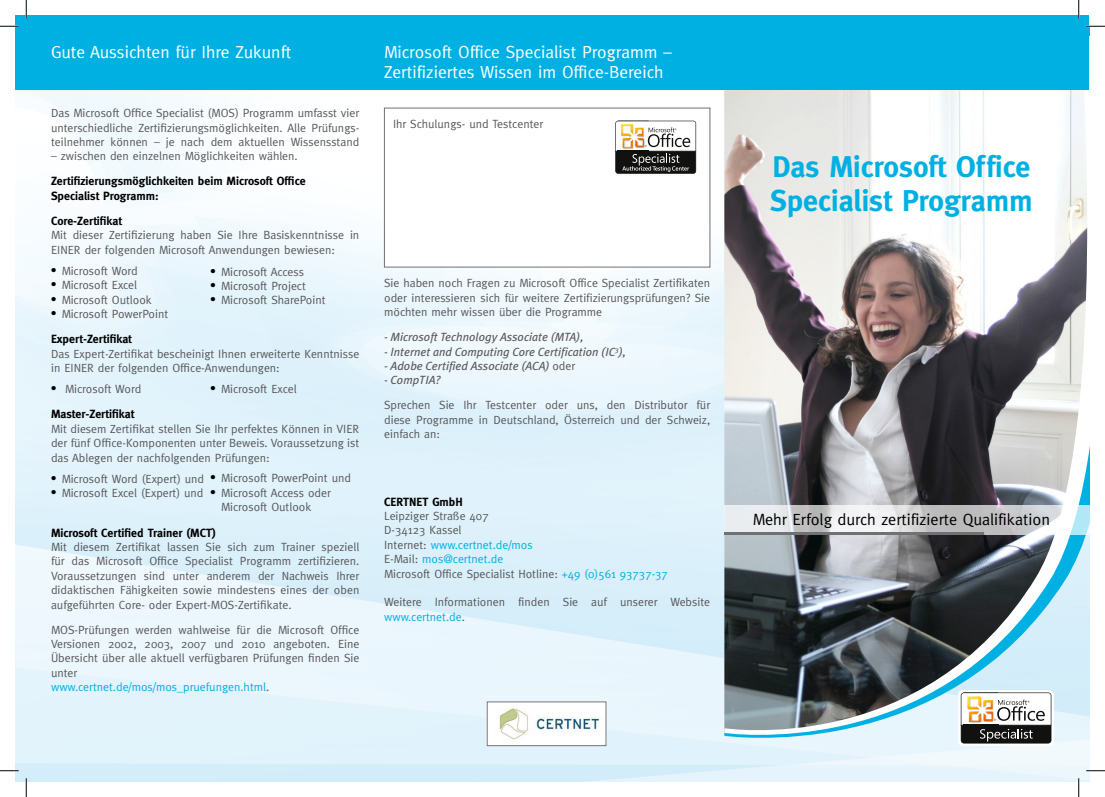
<style>
.page{position:relative;width:1105px;height:797px;background:#fff}
.page>*{position:absolute;margin:0;border:0;box-sizing:border-box;transform-origin:0 0}
.t1{font:700 30px/33.8px "Meta";color:#00b0e3}
.t2{font:17.5px/20px "Meta";color:#fff}
.t3{font:16.25px "Meta";color:#000}
.t4{font:11.88px/14.4px "Meta";color:#58585a}
.t5{font:700 11.88px/14.4px "Meta";color:#000}
.t6{font:italic 11.88px "Meta Plus";color:#58585a}
.s1{font-family:"Times";font-size:15px;color:#000}
.s2{font-weight:700;color:#000}
.s3{font-family:"Times";font-weight:400;font-size:15px}
.s4{font-weight:400;color:#58585a}
.s5{color:#00b0e3}
.s6{font-family:"Meta";font-style:normal}
</style>
<div class="page">
<svg style="left:724px;top:452px;width:365px;height:306px;fill:#e8f5fc"></svg>
<img style="left:724px;top:90px;width:364px;height:641px">
<div style="left:16px;top:16px;width:1073px;height:74px;background:#00b0e3"></div>
<svg style="left:724px;top:505px;width:365px;height:29px"></svg>
<hr style="left:724px;top:532px;width:260px;height:2px;background:#707173">
<img style="left:494px;top:707px;width:109px;height:33px">
<div style="left:487px;top:701px;width:119px;height:45px;border:1px solid #707173"></div>
<svg style="left:613px;top:118px;width:85px;height:58px"></svg>
<svg style="left:615px;top:121px;width:81px;height:53px"></svg>
<svg style="left:958px;top:690px;width:96px;height:56px"></svg>
<svg style="left:961px;top:692px;width:90px;height:51px"></svg>
<img style="left:967px;top:696px;width:26px;height:26px">
<svg style="left:0;top:25px;width:19px;height:2px"></svg>
<svg style="left:1086px;top:25px;width:19px;height:2px"></svg>
<svg style="left:0;top:770px;width:19px;height:1px"></svg>
<svg style="left:1086px;top:770px;width:19px;height:1px"></svg>
<svg style="left:25px;top:0;width:2px;height:19px"></svg>
<svg style="left:25px;top:778px;width:2px;height:19px"></svg>
<svg style="left:1078px;top:0;width:1px;height:19px"></svg>
<svg style="left:1078px;top:778px;width:1px;height:19px"></svg>
<h2 class="t2" style="left:51px;top:42px;width:242px">Gute Aussichten für Ihre Zukunft</h2>
<p class="t4" style="left:51px;top:106px;width:310px;text-align:justify">Das Microsoft Office Specialist (MOS) Programm umfasst vier unterschiedliche Zertifizierungsmöglichkeiten. Alle Prüfungs&shy;teilnehmer können – je nach dem aktuellen Wissensstand</p>
<p class="t4" style="left:51px;top:149px;width:248px">– zwischen den einzelnen Möglichkeiten wählen.</p>
<p class="t5" style="left:51px;top:174px;width:256px">Zertifizierungsmöglichkeiten beim Microsoft Office<br>Specialist Programm:</p>
<p class="t5" style="left:51px;top:213px;width:73px">Core-Zertifikat</p>
<p class="t4" style="left:51px;top:228px;width:310px">Mit dieser Zertifizierung haben Sie Ihre Basiskenntnisse in<br>EINER der folgenden Microsoft Anwendungen bewiesen:</p>
<p class="t4" style="left:51px;top:263px;width:88px"><span class="s1">•</span> Microsoft Word</p>
<p class="t4" style="left:51px;top:278px;width:88px"><span class="s1">•</span> Microsoft Excel</p>
<p class="t4" style="left:51px;top:292px;width:102px"><span class="s1">•</span> Microsoft Outlook</p>
<p class="t4" style="left:51px;top:301px;width:119px;line-height:25px"><span class="s1">•</span> Microsoft PowerPoint<br><span class="s2">Expert-Zertifikat</span></p>
<p class="t4" style="left:51px;top:346px;width:310px">Das Expert-Zertifikat bescheinigt Ihnen erweiterte Kenntnisse in EINER der folgenden Office-Anwendungen:</p>
<p class="t5" style="left:51px;top:377px;width:92px;line-height:25px"><span class="s3">•</span> <span class="s4">Microsoft Word<br></span>Master-Zertifikat</p>
<p class="t4" style="left:51px;top:421px;width:310px;text-align:justify">Mit diesem Zertifikat stellen Sie Ihr perfektes Können in VIER der fünf Office-Komponenten unter Beweis. Voraussetzung ist das Ablegen der nachfolgenden Prüfungen:</p>
<p class="t4" style="left:51px;top:471px;width:155px"><span class="s1">•</span> Microsoft Word (Expert) und</p>
<p class="t4" style="left:51px;top:486px;width:154px"><span class="s1">•</span> Microsoft Excel (Expert) und</p>
<p class="t5" style="left:51px;top:525px;width:166px">Microsoft Certified Trainer (MCT)</p>
<p class="t4" style="left:51px;top:539px;width:310px;text-align:justify">Mit diesem Zertifikat lassen Sie sich zum Trainer speziell für das Microsoft Office Specialist Programm zertifizieren.<br>Voraussetzungen sind unter anderem der Nachweis Ihrer didaktischen Fähigkeiten sowie mindestens eines der oben aufgeführten Core- oder Expert-MOS-Zertifikate.</p>
<p class="t4" style="left:51px;top:622px;width:310px">MOS-Prüfungen werden wahlweise für die Microsoft Office Versionen 2002, 2003, 2007 und 2010 angeboten. Eine Übersicht über alle aktuell verfügbaren Prüfungen finden Sie unter<br><span class="s5">www.certnet.de/mos/mos_pruefungen.html</span>.</p>
<p class="t4" style="left:211px;top:264px;width:95px"><span class="s1">•</span> Microsoft Access</p>
<p class="t4" style="left:211px;top:278px;width:97px"><span class="s1">•</span> Microsoft Project</p>
<p class="t4" style="left:211px;top:293px;width:117px"><span class="s1">•</span> Microsoft SharePoint</p>
<p class="t4" style="left:211px;top:382px;width:88px"><span class="s1">•</span> Microsoft Excel</p>
<p class="t4" style="left:211px;top:471px;width:142px"><span class="s1">•</span> Microsoft PowerPoint und</p>
<p class="t4" style="left:221px;top:485px;width:111px;text-indent:-11px"><span class="s1">•</span> Microsoft Access oder<br>Microsoft Outlook</p>
<h2 class="t2" style="left:384px;top:42px;width:289px">Microsoft Office Specialist Programm –<br>Zertifiziertes Wissen im Office-Bereich</h2>
<p class="t4" style="left:393px;top:116px;width:152px">Ihr Schulungs- und Testcenter</p>
<p class="t4" style="left:384px;top:276px;width:328px;text-align:justify">Sie haben noch Fragen zu Microsoft Office Specialist Zertifikaten oder interessieren sich für weitere Zertifizierungsprüfungen? Sie möchten mehr wissen über die Programme</p>
<p class="t6" style="left:384px;top:330px;width:201px">- Microsoft Technology Associate (MTA),</p>
<p class="t6" style="left:384px;top:344px;width:243px">- Internet and Computing Core Certification (IC<sup>3</sup>),</p>
<p class="t6" style="left:384px;top:359px;width:193px">- Adobe Certified Associate (ACA) <span class="s6">oder</span></p>
<p class="t6" style="left:384px;top:373px;width:57px">- CompTIA?</p>
<p class="t4" style="left:384px;top:398px;width:327px;text-align:justify">Sprechen Sie Ihr Testcenter oder uns, den Distributor für diese Programme in Deutschland, Österreich und der Schweiz, einfach an:</p>
<p class="t5" style="left:384px;top:494px;width:80px">CERTNET GmbH</p>
<p class="t4" style="left:384px;top:508px;width:285px">Leipziger Straße 407<br>D-34123 Kassel<br>Internet: <span class="s5">www.certnet.de/mos<br></span>E-Mail: <span class="s5">mos@certnet.de<br></span>Microsoft Office Specialist Hotline: <span class="s5">+49 (0)561 93737-37</span></p>
<p class="t4" style="left:384px;top:595px;width:327px">Weitere Informationen finden Sie auf unserer Website <span class="s5">www.certnet.de</span>.</p>
<h1 class="t1" style="left:770px;top:150px;width:264px">Das Microsoft Office<br>Specialist Programm</h1>
<h3 class="t3" style="left:753px;top:510px;width:299px">Mehr Erfolg durch zertifizierte Qualifikation</h3>
</div>
